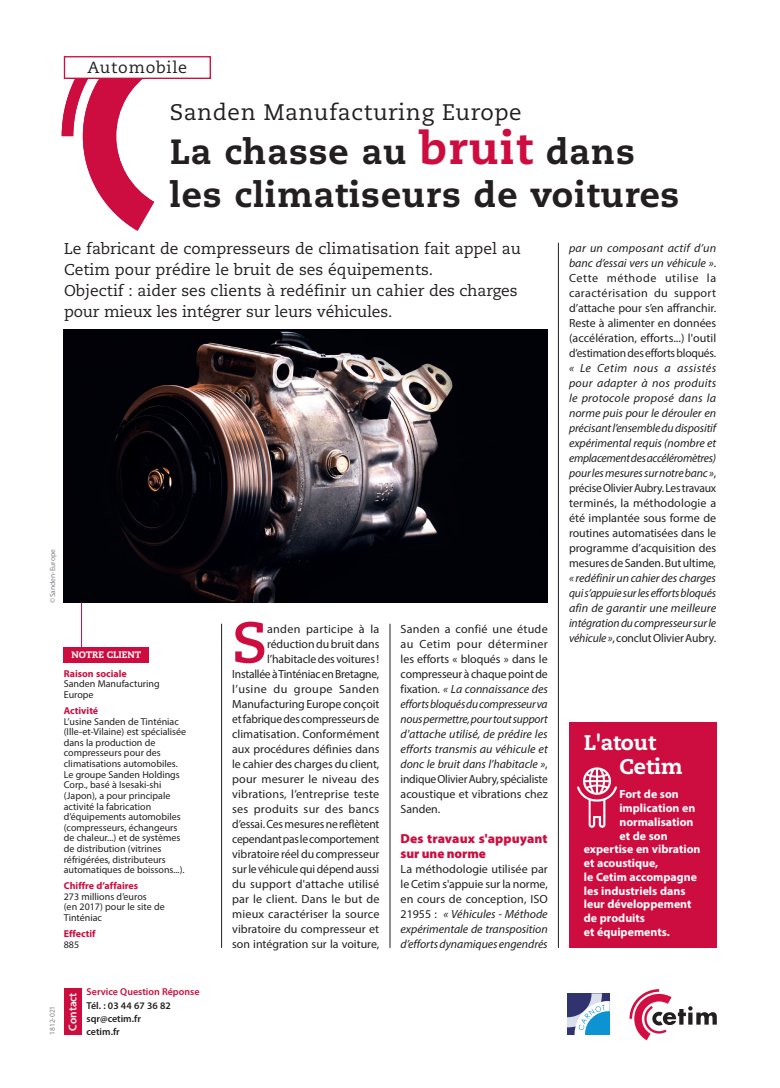
<style>
.page{position:relative;width:780px;height:1088px;background:#fff}
.page>*{position:absolute;margin:0;border:0;box-sizing:border-box;transform-origin:0 0}
.t1{font:700 57.62px "Caecilia";color:#cd0d40}
.t2{font:800 35px/43.8px "Caecilia";letter-spacing:.025em;color:#231f20}
.t3{font:22.5px "Caecilia";letter-spacing:.025em;color:#231f20}
.t4{font:800 21.25px/23.8px "Caecilia";color:#fff}
.t5{font:16.12px "Caecilia";letter-spacing:.05em;color:#231f20}
.t6{font:15.62px/21.2px "Caecilia";color:#231f20}
.t7{font:900 13.12px/15px "Myriad Pro";color:#cd0d40}
.t8{font:11.88px/15px "Myriad Pro";letter-spacing:-.005em;color:#231f20;text-align:justify}
.t9{font:italic 11.88px/15px "Myriad Pro";letter-spacing:-.01em;color:#231f20;text-align:justify}
.t10{font:700 11.88px "Myriad Pro";color:#fff}
.t11{font:600 11.25px "Myriad Pro";color:#fff}
.t12{font:10px/10.6px "Myriad Pro";color:#231f20}
.t13{font:700 10px "Myriad Pro";color:#cd0d40}
.t14{font:600 10px/13.1px "Myriad Pro";color:#231f20}
.t15{font:600 10px "Myriad Pro";color:#cd0d40}
.t16{font:800 9.38px "Caecilia";color:#fff}
.t17{font:7.5px "Myriad Pro";color:#808285}
.s1{font-size:45px;color:#cd0d40}
.s2{font-style:italic}
.s3{font-style:normal}
</style>
<div class="page">
<svg style="left:62px;top:72px;width:92px;height:159px"></svg>
<img style="left:64px;top:330px;width:483px;height:272px">
<div style="left:64px;top:988px;width:17px;height:47px;background:#cd0d40"></div>
<hr style="left:389px;top:624px;width:1px;height:324px;background:#231f20">
<hr style="left:221px;top:624px;width:1px;height:324px;background:#231f20">
<hr style="left:558px;top:243px;width:1px;height:705px;background:#231f20">
<hr style="left:81px;top:602px;width:1px;height:59px;background:#cd0d40">
<div style="left:64px;top:647px;width:85px;height:16px;background:#cd0d40"></div>
<div style="left:64px;top:57px;width:146px;height:21px;background:#fff"></div>
<div style="left:64px;top:56px;width:147px;height:23px;border:1px solid #cd0d40"></div>
<svg style="left:629px;top:989px;width:87px;height:51px"></svg>
<svg style="left:567px;top:993px;width:43px;height:42px"></svg>
<div style="left:569px;top:723px;width:147px;height:225px;background:#cd0d40"></div>
<img style="left:577px;top:767px;width:40px;height:61px">
<h3 class="t5" style="left:87px;top:58px;width:101px">Automobile</h3>
<h3 class="t3" style="left:170px;top:99px;width:353px">Sanden Manufacturing Europe</h3>
<h2 class="t2" style="left:170px;top:130px;width:511px">La chasse au <span class="s1">bruit</span> dans les climatiseurs de voitures</h2>
<h3 class="t6" style="left:64px;top:238px;width:458px">Le fabricant de compresseurs de climatisation fait appel au Cetim pour prédire le bruit de ses équipements.<br>Objectif : aider ses clients à redéfinir un cahier des charges pour mieux les intégrer sur leurs véhicules.</h3>
<p class="t17" style="left:48px;top:603px;width:56px;rotate:-90deg">©Sanden-Europe</p>
<p class="t16" style="left:71px;top:649px;width:71px">NOTRE CLIENT</p>
<p class="t13" style="left:64px;top:667px;width:64px">Raison sociale</p>
<p class="t12" style="left:64px;top:678px;width:97px">Sanden Manufacturing<br>Europe</p>
<p class="t13" style="left:64px;top:704px;width:36px">Activité</p>
<p class="t12" style="left:64px;top:716px;width:124px">L’usine Sanden de Tinténiac (Ille-et-Vilaine) est spécialisée dans la production de compresseurs pour des climatisations automobiles.<br>Le groupe Sanden Holdings<br>Corp., basé à Isesaki-shi (Japon), a pour principale activité la fabrication d’équipements automobiles (compresseurs, échangeurs de chaleur...) et de systèmes de distribution (vitrines réfrigérées, distributeurs automatiques de boissons...).</p>
<p class="t13" style="left:64px;top:879px;width:76px">Chiffre d’affaires</p>
<p class="t12" style="left:64px;top:891px;width:102px">273 millions d’euros<br>(en 2017) pour le site de<br>Tinténiac</p>
<p class="t13" style="left:64px;top:927px;width:33px">Effectif</p>
<p class="t12" style="left:64px;top:939px;width:17px">885</p>
<p class="t17" style="left:48px;top:1035px;width:31px;rotate:-90deg">1812-021</p>
<p class="t11" style="left:65px;top:1030px;width:39px;rotate:-90deg">Contact</p>
<p class="t15" style="left:87px;top:985px;width:114px">Service Question Réponse</p>
<p class="t14" style="left:87px;top:998px;width:86px">Tél. : 03 44 67 36 82 sqr@cetim.fr cetim.fr</p>
<h1 class="t1" style="left:232px;top:608px;width:37px">S</h1>
<p class="t8" style="left:232px;top:621px;width:149px;text-align:right">anden participe à la réduction du bruit dans l’habitacle des voitures !<br>Installée à Tinténiac en Bretagne, l’usine du groupe Sanden<br>Manufacturing Europe conçoit et fabrique des compresseurs de climatisation. Conformément aux procédures définies dans le cahier des charges du client, pour mesurer le niveau des vibrations, l’entreprise teste ses produits sur des bancs d’essai. Ces mesures ne reflètent cependant pas le comportement vibratoire réel du compresseur sur le véhicule qui dépend aussi du support d'attache utilisé par le client. Dans le but de mieux caractériser la source vibratoire du compresseur et son intégration sur la voiture,</p>
<p class="t8" style="left:400px;top:621px;width:149px">Sanden a confié une étude au Cetim pour déterminer les efforts « bloqués » dans le compresseur à chaque point de fixation. <span class="s2">« La connaissance des efforts bloqués du compresseur va nous permettre, pour tout support d'attache utilisé, de prédire les efforts transmis au véhicule et donc le bruit dans l’habitacle »</span>, indique Olivier Aubry, spécialiste acoustique et vibrations chez Sanden.</p>
<p class="t7" style="left:400px;top:830px;width:148px">Des travaux s'appuyant sur une norme</p>
<p class="t8" style="left:400px;top:861px;width:149px">La méthodologie utilisée par le Cetim s'appuie sur la norme, en cours de conception, ISO 21955 : <span class="s2">« Véhicules - Méthode expérimentale de transposition d’efforts dynamiques engendrés</span></p>
<p class="t8" style="left:569px;top:240px;width:149px"><span class="s2">par un composant actif d’un banc d’essai vers un véhicule »</span>.<br>Cette méthode utilise la caractérisation du support d’attache pour s’en affranchir.<br>Reste à alimenter en données (accélération, efforts...) l'outil d’estimation des efforts bloqués.</p>
<p class="t9" style="left:569px;top:360px;width:149px">« Le Cetim nous a assistés pour adapter à nos produits le protocole proposé dans la norme puis pour le dérouler en précisant l’ensemble du dispositif expérimental requis (nombre et emplacement des accéléromètres) pour les mesures sur notre banc »<span class="s3">, précise Olivier Aubry. Les travaux terminés, la méthodologie a été implantée sous forme de routines automatisées dans le programme d’acquisition des mesures de Sanden. But ultime,</span></p>
<p class="t9" style="left:569px;top:570px;width:149px">« redéfinir un cahier des charges qui s’appuie sur les efforts bloqués afin de garantir une meilleure intégration du compresseur sur le véhicule »<span class="s3">, conclut Olivier Aubry.</span></p>
<h3 class="t4" style="left:619px;top:731px;width:65px;text-indent:-36px">L'atout<br>Cetim</h3>
<p class="t10" style="left:619px;top:787px;width:61px">Fort de son</p>
<p class="t10" style="left:619px;top:800px;width:77px">implication en</p>
<p class="t10" style="left:619px;top:814px;width:76px">normalisation</p>
<p class="t10" style="left:619px;top:828px;width:50px">et de son</p>
<p class="t10" style="left:584px;top:842px;width:118px">expertise en vibration</p>
<p class="t10" style="left:584px;top:855px;width:76px">et acoustique,</p>
<p class="t10" style="left:584px;top:869px;width:115px">le Cetim accompagne</p>
<p class="t10" style="left:584px;top:883px;width:103px">les industriels dans</p>
<p class="t10" style="left:584px;top:897px;width:109px">leur développement</p>
<p class="t10" style="left:584px;top:910px;width:63px">de produits</p>
<p class="t10" style="left:584px;top:924px;width:88px">et équipements.</p>
</div>
